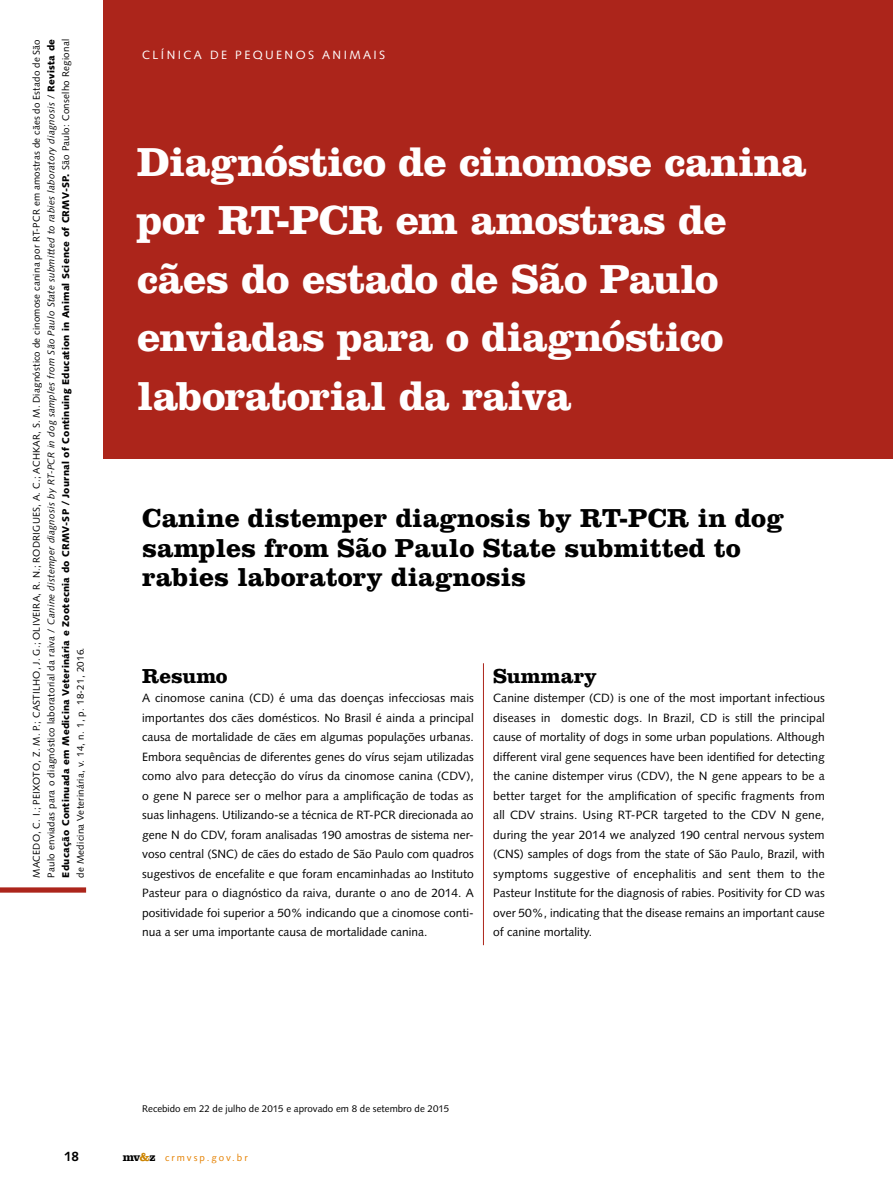
<style>
.page{position:relative;width:893px;height:1191px;background:#fff}
.page>*{position:absolute;margin:0;border:0;box-sizing:border-box;transform-origin:0 0}
.t1{font:700 42px/58.5px "Clarendon LT Std";letter-spacing:-.02em;color:#fff}
.t2{font:700 27px/29.2px "Clarendon";color:#000}
.t3{font:700 21px "Clarendon LT Std";color:#000}
.t4{font:700 13.5px "Syntax LT Std";color:#000}
.t5{font:12px/19.5px "Syntax LT Std";color:#000;text-align:justify}
.t6{font:12px "Syntax LT Std";letter-spacing:.2em;color:#fff}
.t7{font:9.75px/14.7px "Syntax LT Std";letter-spacing:.005em;color:#000;text-align:justify}
.t8{font:9.75px "Syntax LT Std";letter-spacing:.2em;color:#e58100}
.s1{font-style:italic}
.s2{font-weight:900}
.s3{font-family:"Clarendon LT Std";font-weight:700;font-size:12px;color:#000}
.s4{font-family:"Clarendon LT Std";font-weight:700;font-size:12px;color:#cc8400}
</style>
<div class="page">
<div style="left:103px;top:0;width:790px;height:458px;background:#ac251b"></div>
<div style="left:0;top:887px;width:86px;height:5px;background:#ac251b"></div>
<hr style="left:483px;top:663px;width:1px;height:282px;background:#ac251b">
<p class="t7" style="left:29px;top:878px;width:840px;rotate:-90deg">MACEDO, C. I.; PEIXOTO, Z. M. P.; CASTILHO, J. G.; OLIVEIRA, R. N.; RODRIGUES, A. C.; ACHKAR, S. M. Diagnóstico de cinomose canina por RT-PCR em amostras de cães do Estado de São Paulo enviadas para o diagnóstico laboratorial da raiva / <span class="s1">Canine distemper diagnosis by RT-PCR in dog samples from São Paulo State submitted to rabies laboratory diagnosis</span> / <span class="s2">Revista de Educação Continuada em Medicina Veterinária e Zootecnia do CRMV-SP / Journal of Continuing Education in Animal Science of CRMV-SP.</span> São Paulo: Conselho Regional de Medicina Veterinária, v. 14, n. 1, p. 18-21, 2016<span class="s1">.</span></p>
<p class="t6" style="left:142px;top:47px;width:245px">CLÍNICA DE PEQUENOS ANIMAIS</p>
<h1 class="t1" style="left:137px;top:132px;width:671px">Diagnóstico de cinomose canina por RT-PCR em amostras de cães do estado de São Paulo enviadas para o diagnóstico laboratorial da raiva</h1>
<h2 class="t2" style="left:142px;top:503px;width:643px">Canine distemper diagnosis by RT-PCR in dog samples from São Paulo State submitted to rabies laboratory diagnosis</h2>
<h3 class="t3" style="left:142px;top:663px;width:87px">Resumo</h3>
<p class="t5" style="left:142px;top:688px;width:333px">A cinomose canina (CD) é uma das doenças infecciosas mais importantes dos cães domésticos. No Brasil é ainda a principal causa de mortalidade de cães em algumas populações urbanas.<br>Embora sequências de diferentes genes do vírus sejam utilizadas como alvo para detecção do vírus da cinomose canina (CDV), o gene N parece ser o melhor para a amplificação de todas as suas linhagens. Utilizando-se a técnica de RT-PCR direcionada ao gene N do CDV, foram analisadas 190 amostras de sistema ner&shy;voso central (SNC) de cães do estado de São Paulo com quadros sugestivos de encefalite e que foram encaminhadas ao Instituto Pasteur para o diagnóstico da raiva, durante o ano de 2014. A positividade foi superior a 50% indicando que a cinomose conti&shy;nua a ser uma importante causa de mortalidade canina.</p>
<h3 class="t3" style="left:493px;top:663px;width:105px">Summary</h3>
<p class="t5" style="left:493px;top:688px;width:333px">Canine distemper (CD) is one of the most important infectious diseases in domestic dogs. In Brazil, CD is still the principal cause of mortality of dogs in some urban populations. Although different viral gene sequences have been identified for detecting the canine distemper virus (CDV), the N gene appears to be a better target for the amplification of specific fragments from all CDV strains. Using RT-PCR targeted to the CDV N gene, during the year 2014 we analyzed 190 central nervous system (CNS) samples of dogs from the state of São Paulo, Brazil, with symptoms suggestive of encephalitis and sent them to the Pasteur Institute for the diagnosis of rabies. Positivity for CD was over 50%, indicating that the disease remains an important cause of canine mortality.</p>
<p class="t7" style="left:142px;top:1101px;width:309px">Recebido em 22 de julho de 2015 e aprovado em 8 de setembro de 2015</p>
<p class="t4" style="left:64px;top:1148px;width:16px">18</p>
<p class="t8" style="left:123px;top:1151px;width:126px"><span class="s3">mv</span><span class="s4">&amp;</span><span class="s3">z</span> crmvsp.gov.br</p>
</div>
